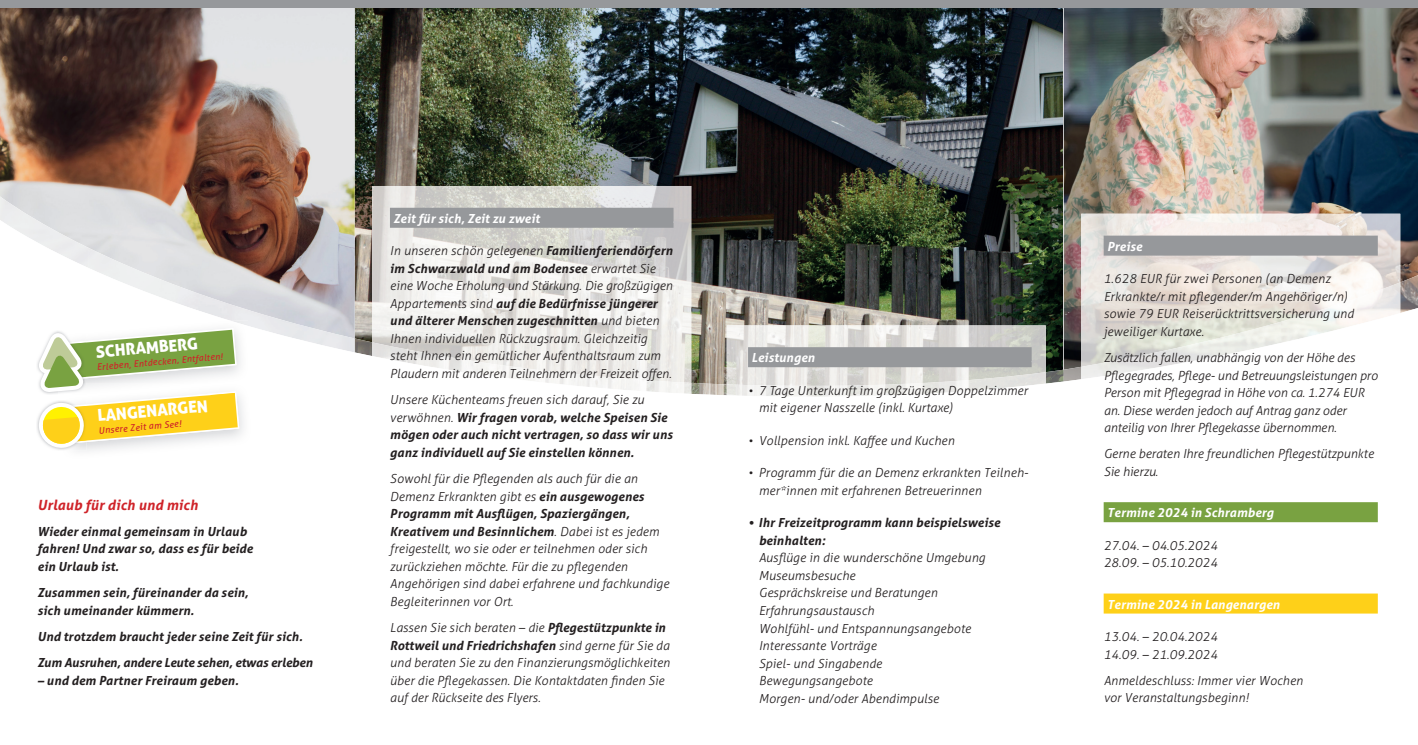
<style>
.page{position:relative;width:1418px;height:745px;background:#fff}
.page>*{position:absolute;margin:0;border:0;box-sizing:border-box;transform-origin:0 0}
.t1{font:16.5px "Aller Display";color:#fff}
.t2{font:16.38px "Aller Display";color:#fff}
.t3{font:italic 700 14px "Aller";letter-spacing:.01em;color:#cf2329}
.t4{font:italic 300 12.5px/17.5px "Aller";letter-spacing:.01em;color:#231f20}
.t5{font:italic 700 12.5px/17.5px "Aller";letter-spacing:.01em;color:#231f20}
.t6{font:italic 700 12.5px "Aller";letter-spacing:.01em;color:#fff}
.t7{font:italic 700 12.5px/26.2px "Aller";letter-spacing:-.01em;color:#231f20}
.t8{font:italic 9.12px "Aller";color:#cf2329}
.t9{font:italic 9px "Aller";color:#cf2329}
.s1{font-weight:700}
.s2{font-weight:300}
</style>
<div class="page">
<img style="left:354px;top:8px;width:709px;height:207px">
<img style="left:0;top:8px;width:354px;height:207px">
<img style="left:1063px;top:8px;width:354px;height:207px">
<img style="left:0;top:196px;width:89px;height:19px">
<img style="left:0;top:215px;width:1417px;height:399px">
<div style="left:0;top:0;width:1417px;height:8px;background:#96989b"></div>
<img style="left:372px;top:186px;width:199px;height:156px">
<img style="left:571px;top:186px;width:120px;height:156px">
<img style="left:372px;top:342px;width:319px;height:14px">
<svg style="left:372px;top:356px;width:319px;height:258px"></svg>
<img style="left:726px;top:325px;width:319px;height:47px">
<img style="left:726px;top:372px;width:319px;height:11px">
<svg style="left:726px;top:383px;width:319px;height:210px"></svg>
<img style="left:1081px;top:213px;width:159px;height:100px">
<img style="left:1240px;top:213px;width:160px;height:100px">
<img style="left:1280px;top:282px;width:120px;height:31px">
<svg style="left:1081px;top:313px;width:319px;height:284px"></svg>
<div style="left:390px;top:208px;width:283px;height:20px;background:#96989b"></div>
<div style="left:748px;top:347px;width:283px;height:20px;background:#96989b"></div>
<div style="left:1103px;top:235px;width:274px;height:20px;background:#96989b"></div>
<div style="left:1103px;top:502px;width:274px;height:20px;background:#79a241"></div>
<div style="left:1103px;top:593px;width:274px;height:20px;background:#fed019"></div>
<img style="left:59px;top:383px;width:192px;height:75px">
<img style="left:36px;top:400px;width:51px;height:50px">
<img style="left:58px;top:320px;width:190px;height:63px">
<img style="left:239px;top:383px;width:9px;height:12px">
<img style="left:36px;top:330px;width:2px;height:64px">
<svg style="left:38px;top:328px;width:201px;height:120px"></svg>
<h2 class="t2" style="left:95px;top:341px;width:103px;rotate:-5deg">SCHRAMBERG</h2>
<p class="t9" style="left:96px;top:361px;width:128px;rotate:-5deg">Erleben, Entdecken, Entfalten!</p>
<h1 class="t1" style="left:97px;top:404px;width:112px;rotate:-5deg">LANGENARGEN</h1>
<p class="t8" style="left:98px;top:424px;width:85px;rotate:-5deg">Unsere Zeit am See!</p>
<p class="t3" style="left:38px;top:495px;width:162px">Urlaub für dich und mich</p>
<p class="t5" style="left:38px;top:522px;width:217px">Wieder einmal gemeinsam in Urlaub fahren! Und zwar so, dass es für beide ein Urlaub ist.</p>
<p class="t5" style="left:38px;top:583px;width:212px">Zusammen sein, füreinander da sein, sich umeinander kümmern.</p>
<p class="t7" style="left:38px;top:623px;width:277px">Und trotzdem braucht jeder seine Zeit für sich.<br>Zum Ausruhen, andere Leute sehen, etwas erleben</p>
<p class="t5" style="left:38px;top:671px;width:202px">– und dem Partner Freiraum geben.</p>
<p class="t6" style="left:393px;top:210px;width:148px">Zeit für sich, Zeit zu zweit</p>
<p class="t4" style="left:390px;top:242px;width:284px">In unseren schön gelegenen <span class="s1">Familienferiendörfern im Schwarzwald und am Bodensee</span> erwartet Sie eine Woche Erholung und Stärkung. Die großzügigen Appartements sind <span class="s1">auf die Bedürfnisse jüngerer und älterer Menschen zugeschnitten</span> und bieten Ihnen individuellen Rückzugsraum. Gleichzeitig steht Ihnen ein gemütlicher Aufenthaltsraum zum Plaudern mit anderen Teil nehmern der Freizeit offen.</p>
<p class="t5" style="left:390px;top:390px;width:284px"><span class="s2">Unsere Küchenteams freuen sich darauf, Sie zu verwöhnen.</span> Wir fragen vorab, welche Speisen Sie mögen oder auch nicht vertragen, so dass wir uns ganz individuell auf Sie einstellen können.</p>
<p class="t4" style="left:390px;top:469px;width:281px">Sowohl für die Pflegenden als auch für die an Demenz Erkrankten gibt es <span class="s1">ein ausgewogenes Programm mit Ausflügen, Spaziergängen, Kreativem und Besinnlichem</span>. Dabei ist es jedem freigestellt, wo sie oder er teilnehmen oder sich zurückziehen möchte. Für die zu pflegenden Angehörigen sind dabei erfahrene und fachkundige Begleiterinnen vor Ort.</p>
<p class="t4" style="left:390px;top:618px;width:281px">Lassen Sie sich beraten – die <span class="s1">Pflegestützpunkte in Rottweil und Friedrichshafen</span> sind gerne für Sie da und beraten Sie zu den Finanzierungsmöglichkeiten über die Pflegekassen. Die Kontaktdaten finden Sie auf der Rückseite des Flyers.</p>
<p class="t6" style="left:751px;top:349px;width:65px">Leistungen</p>
<p class="t4" style="left:758px;top:381px;width:270px;text-indent:-11px">• 7 Tage Unterkunft im großzügigen Doppelzimmer mit eigener Nasszelle (inkl. Kurtaxe)</p>
<p class="t4" style="left:748px;top:431px;width:208px">• Vollpension inkl. Kaffee und Kuchen</p>
<p class="t4" style="left:758px;top:463px;width:271px;text-indent:-11px">• Programm für die an Demenz erkrankten Teilneh&shy;mer*innen mit erfahrenen Betreuerinnen</p>
<p class="t5" style="left:758px;top:513px;width:243px;text-indent:-11px">• Ihr Freizeitprogramm kann beispielsweise beinhalten:</p>
<p class="t4" style="left:758px;top:548px;width:228px">Ausflüge in die wunderschöne Umgebung<br>Museumsbesuche<br>Gesprächskreise und Beratungen<br>Erfahrungsaustausch<br>Wohlfühl- und Entspannungsangebote<br>Interessante Vorträge<br>Spiel- und Singabende<br>Bewegungsangebote<br>Morgen- und/oder Abendimpulse</p>
<p class="t6" style="left:1107px;top:238px;width:36px">Preise</p>
<p class="t4" style="left:1103px;top:270px;width:251px">1.628 EUR für zwei Personen (an Demenz Erkrankte/r mit pflegender/m Angehöriger/n) sowie 79 EUR Reiserücktrittsversicherung und jeweiliger Kurtaxe.</p>
<p class="t4" style="left:1103px;top:348px;width:276px">Zusätzlich fallen, unabhängig von der Höhe des Pflegegrades, Pflege- und Betreuungsleistungen pro Person mit Pflegegrad in Höhe von ca. 1.274 EUR an. Diese werden jedoch auf Antrag ganz oder anteilig von Ihrer Pflegekasse übernommen.</p>
<p class="t4" style="left:1103px;top:445px;width:272px">Gerne beraten Ihre freundlichen Pflegestützpunkte<br>Sie hierzu.</p>
<p class="t6" style="left:1107px;top:504px;width:168px">Termine 2024 in Schramberg</p>
<p class="t4" style="left:1103px;top:536px;width:115px">27.04. – 04.05.2024<br>28.09. – 05.10.2024</p>
<p class="t6" style="left:1107px;top:595px;width:174px">Termine 2024 in Langenargen</p>
<p class="t4" style="left:1103px;top:627px;width:115px">13.04. – 20.04.2024<br>14.09. – 21.09.2024</p>
<p class="t4" style="left:1103px;top:671px;width:201px">Anmeldeschluss: Immer vier Wochen vor Veranstaltungsbeginn!</p>
</div>
